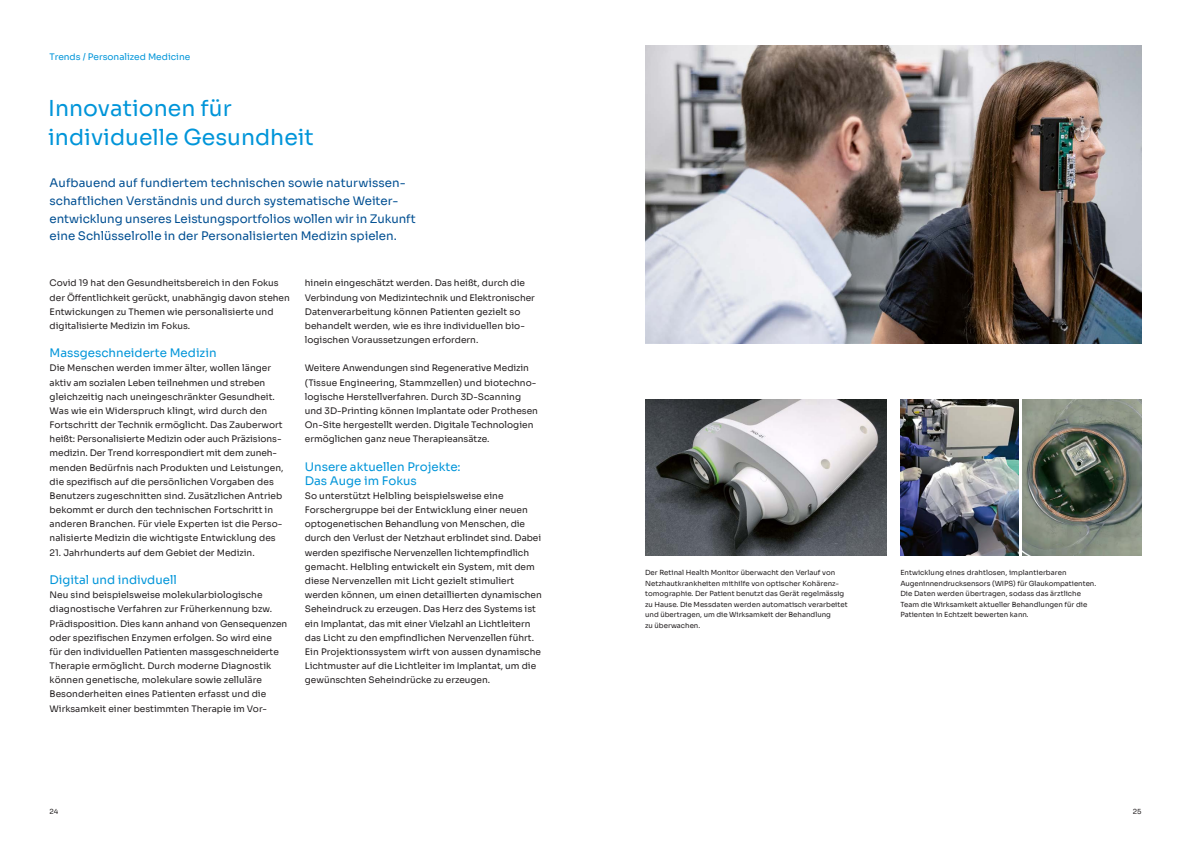
<style>
.page{position:relative;width:1191px;height:842px;background:#fff}
.page>*{position:absolute;margin:0;border:0;box-sizing:border-box;transform-origin:0 0}
.H3___22_pt{font:22px "Sora";color:#0095d9}
.Lead2_Quote___11_8_pt{font:11.8px/17.7px "Sora";color:#004f92}
.H5___11_8_pt{font:11.8px "Sora";color:#0095d9}
.Fliesstext___9_pt__DE{font:9px/14.2px "Sora";color:#231f20}
.Fliesstext___9_pt__EN{font:9px "Sora";color:#0095d9}
.Fliesstext_klein___7_pt{font:7px/10.6px "Sora";color:#231f20}
</style>
<div class="page">
<img style="left:645px;top:45px;width:496px;height:298px">
<img style="left:645px;top:400px;width:241px;height:156px">
<img style="left:1023px;top:400px;width:118px;height:156px">
<img style="left:900px;top:400px;width:118px;height:156px">
<p class="Fliesstext___9_pt__EN" style="left:50px;top:49px;width:142px">Trends / Personalized Medicine</p>
<p class="H3___22_pt" style="left:48px;top:90px;width:185px">Innovationen für</p>
<p class="H3___22_pt" style="left:48px;top:119px;width:267px">individuelle Gesundheit</p>
<p class="Lead2_Quote___11_8_pt" style="left:50px;top:173px;width:368px">Aufbauend auf fundiertem technischen sowie naturwissen&shy;schaftlichen Verständnis und durch systematische Weiter&shy;entwicklung unseres Leistungsportfolios wollen wir in Zukunft eine Schlüsselrolle in der Personalisierten Medizin spielen.</p>
<p class="Fliesstext___9_pt__DE" style="left:50px;top:275px;width:242px">Covid 19 hat den Gesundheitsbereich in den Fokus der Öffentlichkeit gerückt, unabhängig davon stehen Entwickungen zu Themen wie personalisierte und digitalisierte Medizin im Fokus.</p>
<p class="H5___11_8_pt" style="left:50px;top:343px;width:168px">Massgeschneiderte Medizin</p>
<p class="Fliesstext___9_pt__DE" style="left:50px;top:360px;width:235px">Die Menschen werden immer älter, wollen länger aktiv am sozialen Leben teilnehmen und streben gleichzeitig nach uneingeschränkter Gesundheit.<br>Was wie ein Widerspruch klingt, wird durch den Fortschritt der Technik ermöglicht. Das Zauberwort heißt: Personalisierte Medizin oder auch Präzisions&shy;medizin. Der Trend korrespondiert mit dem zuneh&shy;menden Bedürfnis nach Produkten und Leistungen, die spezifisch auf die persönlichen Vorgaben des Benutzers zugeschnitten sind. Zusätzlichen Antrieb bekommt er durch den technischen Fortschritt in anderen Branchen. Für viele Experten ist die Perso&shy;nalisierte Medizin die wichtigste Entwicklung des</p>
<p class="Fliesstext___9_pt__DE" style="left:50px;top:544px;width:207px">21. Jahrhunderts auf dem Gebiet der Medizin.</p>
<p class="H5___11_8_pt" style="left:50px;top:570px;width:129px">Digital und indivduell</p>
<p class="Fliesstext___9_pt__DE" style="left:50px;top:587px;width:239px">Neu sind beispielsweise molekularbiologische diagnostische Verfahren zur Früherkennung bzw.<br>Prädisposition. Dies kann anhand von Gensequenzen oder spezifischen Enzymen erfolgen. So wird eine<br>für den individuellen Patienten massgeschneiderte Therapie ermöglicht. Durch moderne Diagnostik können genetische, molekulare sowie zelluläre Besonderheiten eines Patienten erfasst und die Wirksamkeit einer bestimmten Therapie im Vor-</p>
<p class="Fliesstext___9_pt__DE" style="left:305px;top:275px;width:231px">hinein eingeschätzt werden. Das heißt, durch die Verbindung von Medizintechnik und Elektronischer Datenverarbeitung können Patienten gezielt so behandelt werden, wie es ihre individuellen bio&shy;logischen Voraussetzungen erfordern.</p>
<p class="Fliesstext___9_pt__DE" style="left:305px;top:360px;width:235px">Weitere Anwendungen sind Regenerative Medizin (Tissue Engineering, Stammzellen) und biotechno&shy;logische Herstellverfahren. Durch 3D-Scanning und 3D-Printing können Implantate oder Prothesen On-Site hergestellt werden. Digitale Technologien ermöglichen ganz neue Therapieansätze.</p>
<p class="H5___11_8_pt" style="left:305px;top:457px;width:157px">Unsere aktuellen Projekte:</p>
<p class="H5___11_8_pt" style="left:305px;top:471px;width:113px">Das Auge im Fokus</p>
<p class="Fliesstext___9_pt__DE" style="left:305px;top:488px;width:238px">So unterstützt Helbling beispielsweise eine Forschergruppe bei der Entwicklung einer neuen optogenetischen Behandlung von Menschen, die durch den Verlust der Netzhaut erblindet sind. Dabei werden spezifische Nervenzellen lichtempfindlich gemacht. Helbling entwickelt ein System, mit dem diese Nervenzellen mit Licht gezielt stimuliert werden können, um einen detaillierten dynamischen Seheindruck zu erzeugen. Das Herz des Systems ist ein Implantat, das mit einer Vielzahl an Lichtleitern das Licht zu den empfindlichen Nervenzellen führt.<br>Ein Projektionssystem wirft von aussen dynamische Lichtmuster auf die Lichtleiter im Implantat, um die gewünschten Seheindrücke zu erzeugen.</p>
<p class="Fliesstext_klein___7_pt" style="left:645px;top:566px;width:204px">Der Retinal Health Monitor überwacht den Verlauf von Netzhautkrankheiten mithilfe von optischer Kohärenz&shy;tomographie. Der Patient benutzt das Gerät regelmässig zu Hause. Die Messdaten werden automatisch verarbeitet und übertragen, um die Wirksamkeit der Behandlung<br>zu überwachen.</p>
<p class="Fliesstext_klein___7_pt" style="left:900px;top:566px;width:197px">Entwicklung eines drahtlosen, implantierbaren Augeninnendrucksensors (WIPS) für Glaukompatienten.<br>Die Daten werden übertragen, sodass das ärztliche Team die Wirksamkeit aktueller Behandlungen für die Patienten in Echtzeit bewerten kann.</p>
<p class="Fliesstext_klein___7_pt" style="left:50px;top:805px;width:10px">24</p>
<p class="Fliesstext_klein___7_pt" style="left:1132px;top:805px;width:10px">25</p>
</div>
